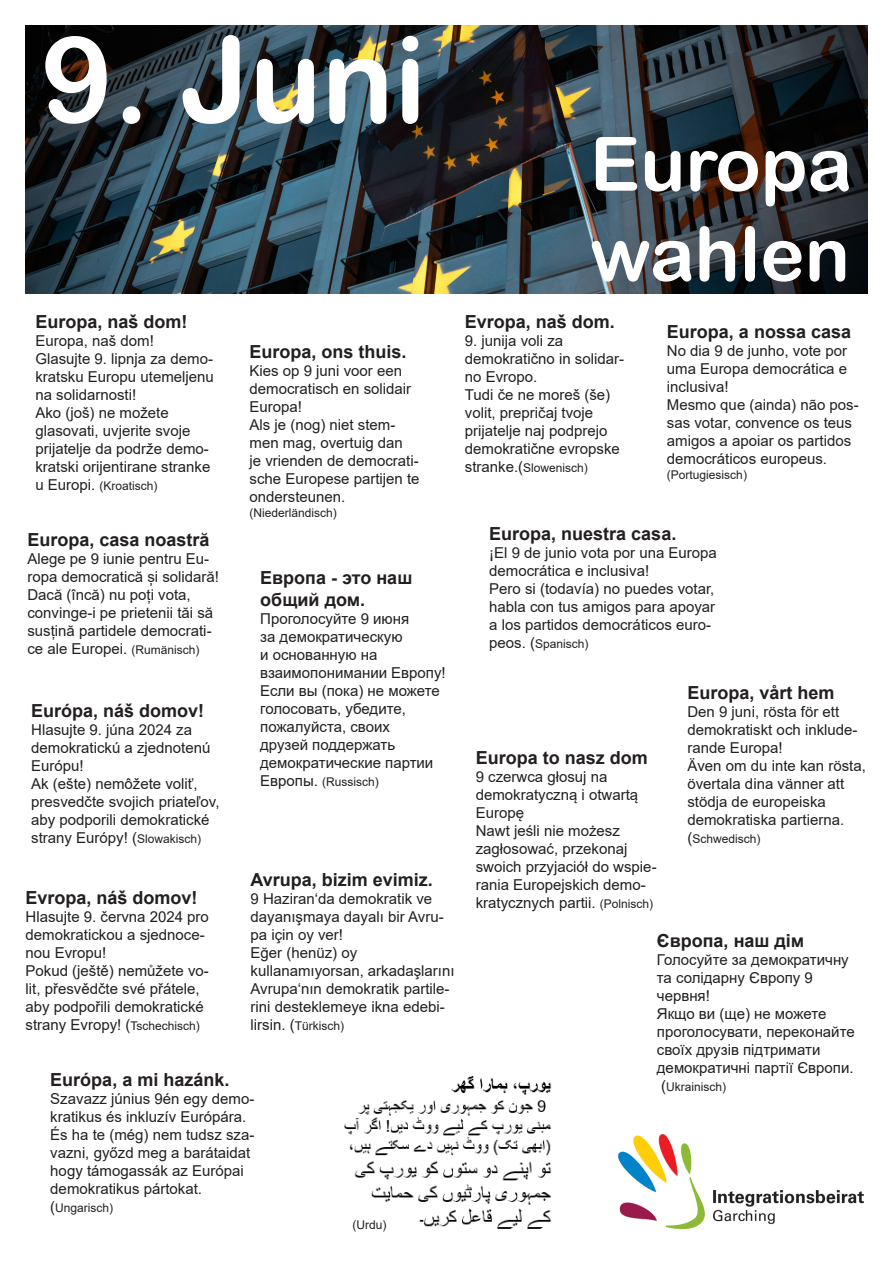
<style>
.page{position:relative;width:893px;height:1263px;background:#fff}
.page>*{position:absolute;margin:0;border:0;box-sizing:border-box;transform-origin:0 0}
.t1{font:120px "Arial Rounded MT Bold";color:#fff}
.t2{font:75px/90px "Arial Rounded MT Bold";color:#fff}
.t3{font:700 18px/21.6px "Arial";color:#231f20}
.t4{font:15px/18px "Arial";color:#231f20}
.t5{font:12px "Arial";color:#231f20}
.s1{font-size:15px}
.s2{font-size:12px}
</style>
<div class="page">
<img style="left:26px;top:26px;width:841px;height:267px">
<img style="left:618px;top:1134px;width:246px;height:96px">
<img style="left:344px;top:1076px;width:208px;height:153px">
<h1 class="t1" style="left:41px;top:9px;width:387px">9. Juni</h1>
<h2 class="t2" style="left:590px;top:118px;width:264px">Europa wahlen</h2>
<p class="t3" style="left:35px;top:311px;width:154px">Europa, naš dom!</p>
<p class="t4" style="left:35px;top:331px;width:180px">Europa, naš dom!<br>Glasujte 9. lipnja za demo&shy;kratsku Europu utemeljenu na solidarnosti!<br>Ako (još) ne možete glasovati, uvjerite svoje prijatelje da podrže demo&shy;kratski orijentirane stranke</p>
<p class="t5" style="left:35px;top:477px;width:124px"><span class="s1">u Europi.</span> (Kroatisch)</p>
<p class="t3" style="left:27px;top:529px;width:184px">Europa, casa noastră</p>
<p class="t4" style="left:27px;top:550px;width:193px">Alege pe 9 iunie pentru Eu&shy;ropa democratică și solidară!<br>Dacă (încă) nu poți vota, convinge-i pe prietenii tăi să susțină partidele democrati&shy;ce ale Europei. <span class="s2">(Rumänisch)</span></p>
<p class="t3" style="left:31px;top:700px;width:175px">Európa, náš domov!</p>
<p class="t4" style="left:31px;top:720px;width:190px">Hlasujte 9. júna 2024 za demokratickú a zjednotenú<br>Európu!<br>Ak (ešte) nemôžete voliť, presvedčte svojich priateľov, aby podporili demokratické strany Európy! (<span class="s2">Slowakisch)</span></p>
<p class="t3" style="left:26px;top:887px;width:174px">Evropa, náš domov!</p>
<p class="t4" style="left:26px;top:908px;width:185px">Hlasujte 9. června 2024 pro demokratickou a sjednoce&shy;nou Evropu!<br>Pokud (ještě) nemůžete vo&shy;lit, přesvědčte své přátele, aby podpořili demokratické strany Evropy! (<span class="s2">Tschechisch)</span></p>
<p class="t3" style="left:250px;top:341px;width:159px">Europa, ons thuis.</p>
<p class="t4" style="left:250px;top:362px;width:172px">Kies op 9 juni voor een democratisch en solidair<br>Europa!<br>Als je (nog) niet stem&shy;men mag, overtuig dan<br>je vrienden de democrati&shy;sche Europese partijen te ondersteunen.</p>
<p class="t5" style="left:250px;top:504px;width:89px">(Niederländisch)</p>
<p class="t3" style="left:260px;top:567px;width:154px">Европа - это наш общий дом.</p>
<p class="t4" style="left:260px;top:609px;width:187px">Проголосуйте 9 июня<br>за демократическую<br>и основанную на взаимопонимании Европу!<br>Если вы (пока) не можете голосовать, убедите, пожалуйста, своих<br>друзей поддержать демократические партии</p>
<p class="t5" style="left:260px;top:773px;width:120px"><span class="s1">Европы.</span> (Russisch)</p>
<p class="t3" style="left:251px;top:869px;width:184px">Avrupa, bizim evimiz.</p>
<p class="t4" style="left:251px;top:890px;width:206px">9 Haziran‘da demokratik ve dayanışmaya dayalı bir Avru&shy;pa için oy ver!<br>Eğer (henüz) oy kullanamıyorsan, arkadaşlarını<br>Avrupa‘nın demokratik partile&shy;rini desteklemeye ikna edebi-</p>
<p class="t5" style="left:251px;top:1018px;width:95px"><span class="s1">lirsin. (</span>Türkisch)</p>
<p class="t3" style="left:50px;top:1068px;width:181px">Európa, a mi hazánk.</p>
<p class="t4" style="left:50px;top:1089px;width:206px">Szavazz június 9én egy demo&shy;kratikus és inkluzív Európára.<br>És ha te (még) nem tudsz sza&shy;vazni, győzd meg a barátaidat hogy támogassák az Európai demokratikus pártokat.</p>
<p class="t5" style="left:50px;top:1199px;width:65px"><span class="s1">(</span>Ungarisch)</p>
<p class="t5" style="left:353px;top:1217px;width:35px">(Urdu)</p>
<p class="t3" style="left:465px;top:311px;width:152px">Evropa, naš dom.</p>
<p class="t4" style="left:465px;top:331px;width:161px">9. junija voli za demokratično in solidar&shy;no Evropo.<br>Tudi če ne moreš (še) volit, prepričaj tvoje prijatelje naj podprejo demokratične evropske</p>
<p class="t5" style="left:465px;top:459px;width:125px"><span class="s1">stranke.(</span>Slowenisch)</p>
<p class="t3" style="left:667px;top:321px;width:186px">Europa, a nossa casa</p>
<p class="t4" style="left:667px;top:342px;width:193px">No dia 9 de junho, vote por uma Europa democrática e inclusiva!<br>Mesmo que (ainda) não pos&shy;sas votar, convence os teus amigos a apoiar os partidos democráticos europeus.</p>
<p class="t5" style="left:667px;top:466px;width:82px">(Portugiesisch)</p>
<p class="t3" style="left:489px;top:523px;width:189px">Europa, nuestra casa.</p>
<p class="t4" style="left:489px;top:544px;width:229px">¡El 9 de junio vota por una Europa democrática e inclusiva!<br>Pero si (todavía) no puedes votar, habla con tus amigos para apoyar a los partidos democráticos euro-</p>
<p class="t5" style="left:489px;top:636px;width:101px"><span class="s1">peos. (</span>Spanisch)</p>
<p class="t3" style="left:476px;top:747px;width:174px">Europa to nasz dom</p>
<p class="t4" style="left:476px;top:768px;width:182px">9 czerwca głosuj na demokratyczną i otwartą<br>Europę<br>Nawt jeśli nie możesz zagłosować, przekonaj swoich przyjaciół do wspie&shy;rania Europejskich demo&shy;kratycznych partii. <span class="s2">(Polnisch)</span></p>
<p class="t3" style="left:687px;top:682px;width:149px">Europa, vårt hem</p>
<p class="t4" style="left:687px;top:702px;width:180px">Den 9 juni, rösta för ett demokratiskt och inklude&shy;rande Europa!<br>Även om du inte kan rösta, övertala dina vänner att stödja de europeiska demokratiska partierna.</p>
<p class="t5" style="left:687px;top:830px;width:75px"><span class="s1">(</span>Schwedisch)</p>
<p class="t3" style="left:657px;top:930px;width:149px">Європа, наш дім</p>
<p class="t4" style="left:657px;top:951px;width:199px">Голосуйте за демократичну та солідарну Європу 9 червня!<br>Якщо ви (ще) не можете проголосувати, переконайте своїх друзів підтримати демократичні партії Європи.</p>
<p class="t5" style="left:661px;top:1079px;width:66px"><span class="s1">(</span>Ukrainisch)</p>
</div>
